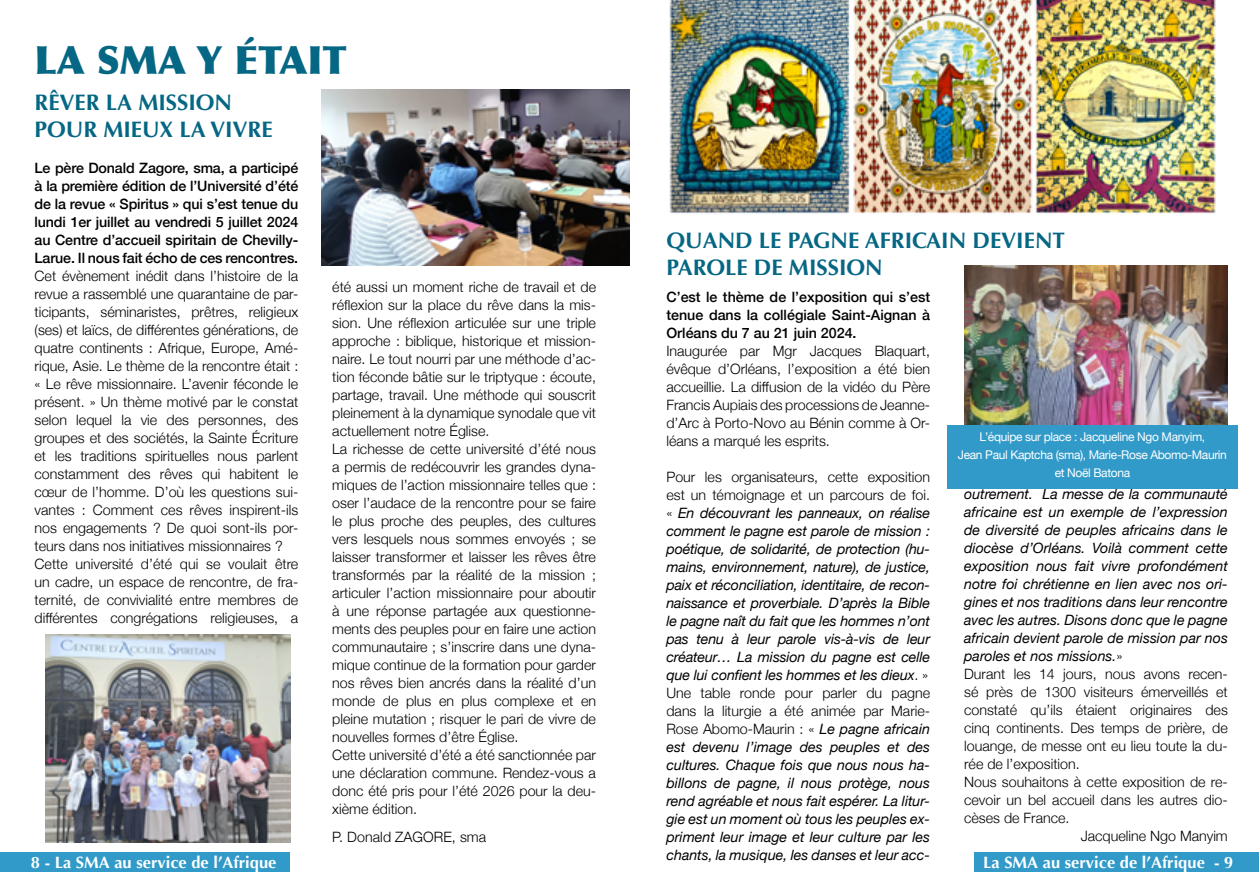
<style>
.page{position:relative;width:1259px;height:893px;background:#fff}
.page>*{position:absolute;margin:0;border:0;box-sizing:border-box;transform-origin:0 0}
.t1{font:900 39px "Optima";color:#056783}
.t2{font:700 22.5px/27px "Optima";color:#056783}
.t3{font:700 16.5px "Optima";color:#fff}
.t4{font:300 14.25px/18px "Helvetica Neue";color:#000}
.t5{font:italic 14.25px/18px "Helvetica Neue";color:#000}
.t6{font:500 14.25px/18px "Helvetica Neue";letter-spacing:-.005em;color:#000;text-align:justify}
.t7{font:12px/18px "Helvetica Neue";letter-spacing:-.03em;color:#fff;text-align:center}
.s1{font-weight:300;font-style:normal}
</style>
<div class="page">
<div style="left:0;top:852px;width:289px;height:20px;background:#319ac9"></div>
<div style="left:974px;top:852px;width:285px;height:20px;background:#319ac9"></div>
<img style="left:322px;top:89px;width:307px;height:177px">
<img style="left:45px;top:634px;width:246px;height:208px">
<img style="left:669px;top:0;width:547px;height:214px">
<img style="left:964px;top:266px;width:263px;height:159px">
<div style="left:947px;top:425px;width:290px;height:64px;background:#319ac9"></div>
<h1 class="t1" style="left:35px;top:37px;width:313px">LA SMA Y ÉTAIT</h1>
<h2 class="t2" style="left:35px;top:89px;width:239px">RÊVER LA MISSION<br>POUR MIEUX LA VIVRE</h2>
<p class="t6" style="left:35px;top:158px;width:265px">Le père Donald Zagore, sma, a participé à la première édition de l’Université d’été de la revue « Spiritus » qui s’est tenue du lundi 1er juillet au vendredi 5 juillet 2024 au Centre d’accueil spiritain de Chevilly-Larue. Il nous fait écho de ces rencontres.</p>
<p class="t4" style="left:35px;top:266px;width:265px">Cet évènement inédit dans l’histoire de la revue a rassemblé une quarantaine de par&shy;ticipants, séminaristes, prêtres, religieux (ses) et laïcs, de différentes générations, de quatre continents : Afrique, Europe, Amé&shy;rique, Asie. Le thème de la rencontre était : « Le rêve missionnaire. L’avenir féconde le présent. » Un thème motivé par le constat selon lequel la vie des personnes, des groupes et des sociétés, la Sainte Écriture et les traditions spirituelles nous parlent constamment des rêves qui habitent le cœur de l’homme. D’où les questions sui&shy;vantes : Comment ces rêves inspirent-ils nos engagements ? De quoi sont-ils por&shy;teurs dans nos initiatives missionnaires ?<br>Cette université d’été qui se voulait être un cadre, un espace de rencontre, de fra&shy;ternité, de convivialité entre membres de différentes congrégations religieuses, a</p>
<p class="t4" style="left:332px;top:276px;width:265px">été aussi un moment riche de travail et de réflexion sur la place du rêve dans la mis&shy;sion. Une réflexion articulée sur une triple approche : biblique, historique et mission&shy;naire. Le tout nourri par une méthode d’ac&shy;tion féconde bâtie sur le triptyque : écoute, partage, travail. Une méthode qui souscrit pleinement à la dynamique synodale que vit actuellement notre Église.<br>La richesse de cette université d’été nous a permis de redécouvrir les grandes dyna&shy;miques de l’action missionnaire telles que : oser l’audace de la rencontre pour se faire le plus proche des peuples, des cultures vers lesquels nous sommes envoyés ; se laisser transformer et laisser les rêves être transformés par la réalité de la mission ; articuler l’action missionnaire pour aboutir à une réponse partagée aux questionne&shy;ments des peuples pour en faire une action communautaire ; s’inscrire dans une dyna&shy;mique continue de la formation pour garder nos rêves bien ancrés dans la réalité d’un monde de plus en plus complexe et en pleine mutation ; risquer le pari de vivre de nouvelles formes d’être Église.<br>Cette université d’été a été sanctionnée par une déclaration commune. Rendez-vous a donc été pris pour l’été 2026 pour la deu&shy;xième édition.</p>
<p class="t4" style="left:332px;top:827px;width:155px">P. Donald ZAGORE, sma</p>
<h2 class="t2" style="left:666px;top:227px;width:400px">QUAND LE PAGNE AFRICAIN DEVIENT<br>PAROLE DE MISSION</h2>
<p class="t6" style="left:666px;top:286px;width:265px">C’est le thème de l’exposition qui s’est tenue dans la collégiale Saint-Aignan à Orléans du 7 au 21 juin 2024.</p>
<p class="t4" style="left:666px;top:340px;width:265px;text-align:justify">Inaugurée par Mgr Jacques Blaquart, évêque d’Orléans, l’exposition a été bien accueillie. La diffusion de la vidéo du Père Francis Aupiais des processions de Jeanne&shy;d’Arc à Porto-Novo au Bénin comme à Or&shy;léans a marqué les esprits.</p>
<p class="t5" style="left:666px;top:468px;width:265px"><span class="s1">Pour les organisateurs, cette exposition est un témoignage et un parcours de foi. «</span> En découvrant les panneaux, on réalise comment le pagne est parole de mission : poétique, de solidarité, de protection (hu&shy;mains, environnement, nature), de justice, paix et réconciliation, identitaire, de recon&shy;naissance et proverbiale. D’après la Bible le pagne naît du fait que les hommes n’ont pas tenu à leur parole vis-à-vis de leur créateur… La mission du pagne est celle que lui confient les hommes et les dieux<span class="s1">. » Une table ronde pour parler du pagne dans la liturgie a été animée par Marie-Rose Abomo-Maurin : «</span> Le pagne africain est devenu l’image des peuples et des cultures. Chaque fois que nous nous ha&shy;billons de pagne, il nous protège, nous rend agréable et nous fait espérer. La litur&shy;gie est un moment où tous les peuples ex&shy;priment leur image et leur culture par les chants, la musique, les danses et leur acc-</p>
<p class="t7" style="left:958px;top:428px;width:270px">L’équipe sur place : Jacqueline Ngo Manyim,<br>Jean Paul Kaptcha (sma), Marie-Rose Abomo-Maurin et Noël Batona</p>
<p class="t5" style="left:964px;top:486px;width:265px">outrement. La messe de la communauté</p>
<p class="t5" style="left:964px;top:504px;width:265px">africaine est un exemple de l’expression</p>
<p class="t5" style="left:964px;top:522px;width:265px">de diversité de peuples africains dans le</p>
<p class="t5" style="left:964px;top:540px;width:265px">diocèse d’Orléans. Voilà comment cette</p>
<p class="t5" style="left:964px;top:558px;width:265px">exposition nous fait vivre profondément</p>
<p class="t5" style="left:964px;top:576px;width:265px">notre foi chrétienne en lien avec nos ori-</p>
<p class="t5" style="left:964px;top:594px;width:265px">gines et nos traditions dans leur rencontre</p>
<p class="t5" style="left:964px;top:612px;width:265px">avec les autres. Disons donc que le pagne</p>
<p class="t5" style="left:964px;top:630px;width:265px">africain devient parole de mission par nos</p>
<p class="t5" style="left:964px;top:648px;width:160px">paroles et nos missions.<span class="s1">»</span></p>
<p class="t4" style="left:964px;top:664px;width:265px">Durant les 14 jours, nous avons recen-</p>
<p class="t4" style="left:964px;top:682px;width:265px">sé près de 1300 visiteurs émerveillés et</p>
<p class="t4" style="left:964px;top:700px;width:265px">constaté qu’ils étaient originaires des</p>
<p class="t4" style="left:964px;top:718px;width:265px">cinq continents. Des temps de prière, de</p>
<p class="t4" style="left:964px;top:736px;width:265px">louange, de messe ont eu lieu toute la du-</p>
<p class="t4" style="left:964px;top:754px;width:117px">rée de l’exposition.</p>
<p class="t4" style="left:964px;top:772px;width:265px">Nous souhaitons à cette exposition de re-</p>
<p class="t4" style="left:964px;top:790px;width:265px">cevoir un bel accueil dans les autres dio-</p>
<p class="t4" style="left:964px;top:808px;width:107px">cèses de France.</p>
<p class="t4" style="left:1080px;top:826px;width:149px">Jacqueline Ngo Manyim</p>
<p class="t3" style="left:31px;top:853px;width:247px">8 - La SMA au service de l’Afrique</p>
<p class="t3" style="left:983px;top:853px;width:252px">La SMA au service de l’Afrique - 9</p>
</div>
